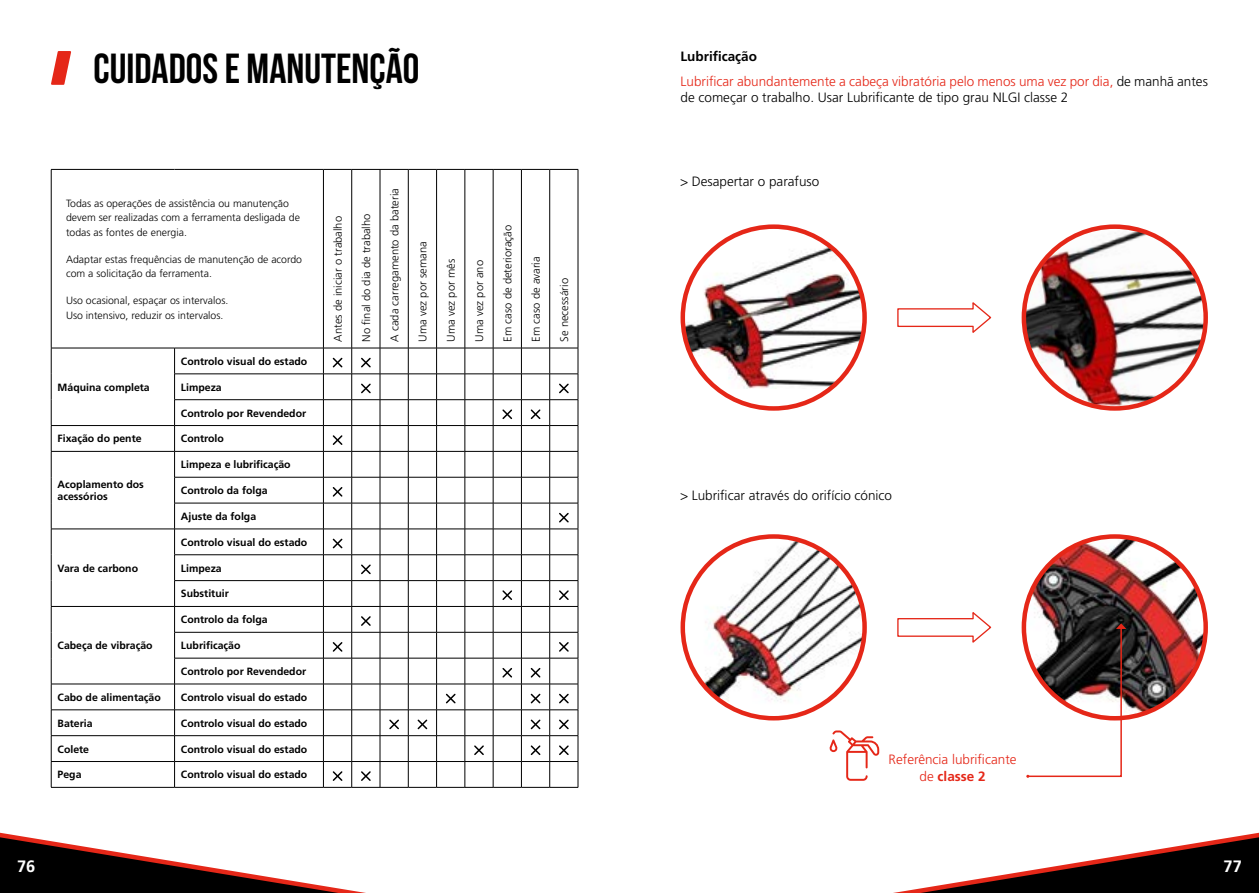
<style>
.page{position:relative;width:1259px;height:893px;background:#fff}
.page>*{position:absolute;margin:0;border:0;box-sizing:border-box;transform-origin:0 0}
.t1{font:700 42px "Bebas Neue";color:#000}
.t2{font:700 16.5px "Frutiger Pro";color:#fff}
.t3{font:300 13.5px/24.8px "Frutiger Pro";color:#e52718}
.t4{font:300 13.5px "Frutiger Pro";color:#000}
.t5{font:300 11.25px "Frutiger Pro";color:#000}
.t6{font:700 10.5px/12.6px "Frutiger Pro";color:#000}
.t7{font:300 10.5px/14.4px "Frutiger Pro";color:#000}
.s1{font-weight:700;color:#000}
.s2{color:#000}
.s3{font-weight:700}
</style>
<div class="page">
<svg style="left:893px;top:832px;width:366px;height:61px"></svg>
<svg style="left:0;top:832px;width:366px;height:61px"></svg>
<img style="left:685px;top:229px;width:179px;height:160px">
<div style="left:680px;top:224px;width:187px;height:187px;border:4px solid #e52718;border-radius:50%"></div>
<img style="left:683px;top:536px;width:181px;height:182px;border-radius:91px">
<div style="left:680px;top:534px;width:187px;height:186px;border:4px solid #e52718;border-radius:50%"></div>
<img style="left:1024px;top:227px;width:181px;height:181px;border-radius:91px">
<div style="left:1021px;top:224px;width:187px;height:187px;border:4px solid #e52718;border-radius:50%"></div>
<img style="left:1024px;top:536px;width:181px;height:182px;border-radius:91px">
<svg style="left:897px;top:302px;width:95px;height:31px"></svg>
<svg style="left:897px;top:612px;width:95px;height:31px"></svg>
<svg style="left:1026px;top:623px;width:100px;height:155px"></svg>
<svg style="left:51px;top:51px;width:20px;height:34px"></svg>
<hr style="left:51px;top:169px;width:124px;height:1px;background:#000">
<hr style="left:51px;top:170px;width:1px;height:178px;background:#000">
<hr style="left:175px;top:169px;width:148px;height:1px;background:#000">
<hr style="left:323px;top:170px;width:1px;height:178px;background:#000">
<hr style="left:351px;top:170px;width:1px;height:178px;background:#000">
<hr style="left:380px;top:170px;width:1px;height:178px;background:#000">
<hr style="left:408px;top:170px;width:1px;height:178px;background:#000">
<hr style="left:436px;top:170px;width:1px;height:178px;background:#000">
<hr style="left:464px;top:170px;width:1px;height:178px;background:#000">
<hr style="left:493px;top:170px;width:1px;height:178px;background:#000">
<hr style="left:521px;top:170px;width:1px;height:178px;background:#000">
<svg style="left:323px;top:169px;width:255px;height:1px"></svg>
<hr style="left:549px;top:170px;width:1px;height:178px;background:#000">
<hr style="left:578px;top:170px;width:1px;height:178px;background:#000">
<hr style="left:51px;top:348px;width:124px;height:1px;background:#000">
<hr style="left:175px;top:348px;width:148px;height:1px;background:#000">
<hr style="left:174px;top:374px;width:149px;height:1px;background:#000">
<hr style="left:174px;top:399px;width:149px;height:1px;background:#000">
<hr style="left:51px;top:425px;width:124px;height:1px;background:#000">
<hr style="left:175px;top:425px;width:148px;height:1px;background:#000">
<hr style="left:51px;top:451px;width:124px;height:1px;background:#000">
<hr style="left:175px;top:451px;width:148px;height:1px;background:#000">
<hr style="left:174px;top:477px;width:149px;height:1px;background:#000">
<hr style="left:174px;top:503px;width:149px;height:1px;background:#000">
<hr style="left:51px;top:529px;width:124px;height:1px;background:#000">
<hr style="left:175px;top:529px;width:148px;height:1px;background:#000">
<hr style="left:174px;top:554px;width:149px;height:1px;background:#000">
<hr style="left:174px;top:580px;width:149px;height:1px;background:#000">
<hr style="left:51px;top:606px;width:124px;height:1px;background:#000">
<hr style="left:175px;top:606px;width:148px;height:1px;background:#000">
<hr style="left:174px;top:632px;width:149px;height:1px;background:#000">
<hr style="left:174px;top:658px;width:149px;height:1px;background:#000">
<hr style="left:51px;top:684px;width:124px;height:1px;background:#000">
<hr style="left:175px;top:684px;width:148px;height:1px;background:#000">
<hr style="left:51px;top:710px;width:124px;height:1px;background:#000">
<hr style="left:175px;top:710px;width:148px;height:1px;background:#000">
<hr style="left:51px;top:735px;width:124px;height:1px;background:#000">
<hr style="left:175px;top:735px;width:148px;height:1px;background:#000">
<hr style="left:51px;top:761px;width:124px;height:1px;background:#000">
<svg style="left:51px;top:348px;width:1px;height:439px"></svg>
<hr style="left:175px;top:761px;width:148px;height:1px;background:#000">
<svg style="left:174px;top:348px;width:1px;height:439px"></svg>
<hr style="left:51px;top:787px;width:124px;height:1px;background:#000">
<hr style="left:175px;top:787px;width:148px;height:1px;background:#000">
<svg style="left:323px;top:348px;width:256px;height:440px"></svg>
<svg style="left:829px;top:730px;width:50px;height:51px"></svg>
<h1 class="t1" style="left:94px;top:45px;width:327px">CUIDADOS E MANUTENÇÃO</h1>
<p class="t7" style="left:66px;top:196px;width:235px">Todas as operações de assistência ou manutenção devem ser realizadas com a ferramenta desligada de todas as fontes de energia.</p>
<p class="t7" style="left:66px;top:252px;width:237px">Adaptar estas frequências de manutenção de acordo com a solicitação da ferramenta.</p>
<p class="t7" style="left:66px;top:293px;width:164px">Uso ocasional, espaçar os intervalos.<br>Uso intensivo, reduzir os intervalos.</p>
<p class="t6" style="left:58px;top:381px;width:94px">Máquina completa</p>
<p class="t6" style="left:181px;top:355px;width:128px">Controlo visual do estado</p>
<p class="t6" style="left:181px;top:381px;width:42px">Limpeza</p>
<p class="t6" style="left:181px;top:407px;width:127px">Controlo por Revendedor</p>
<p class="t6" style="left:58px;top:432px;width:86px">Fixação do pente</p>
<p class="t6" style="left:181px;top:432px;width:44px">Controlo</p>
<p class="t6" style="left:58px;top:478px;width:88px">Acoplamento dos acessórios</p>
<p class="t6" style="left:181px;top:458px;width:111px">Limpeza e lubrificação</p>
<p class="t6" style="left:181px;top:484px;width:88px">Controlo da folga</p>
<p class="t6" style="left:181px;top:510px;width:77px">Ajuste da folga</p>
<p class="t6" style="left:58px;top:562px;width:82px">Vara de carbono</p>
<p class="t6" style="left:58px;top:639px;width:97px">Cabeça de vibração</p>
<p class="t6" style="left:181px;top:536px;width:128px">Controlo visual do estado</p>
<p class="t6" style="left:181px;top:562px;width:42px">Limpeza</p>
<p class="t6" style="left:181px;top:588px;width:49px">Substituir</p>
<p class="t6" style="left:181px;top:613px;width:88px">Controlo da folga</p>
<p class="t6" style="left:181px;top:639px;width:61px">Lubrificação</p>
<p class="t6" style="left:181px;top:665px;width:127px">Controlo por Revendedor</p>
<p class="t6" style="left:58px;top:691px;width:105px">Cabo de alimentação</p>
<p class="t6" style="left:181px;top:691px;width:128px">Controlo visual do estado</p>
<p class="t6" style="left:58px;top:717px;width:37px">Bateria</p>
<p class="t6" style="left:181px;top:717px;width:128px">Controlo visual do estado</p>
<p class="t6" style="left:58px;top:743px;width:33px">Colete</p>
<p class="t6" style="left:181px;top:743px;width:128px">Controlo visual do estado</p>
<p class="t6" style="left:58px;top:768px;width:25px">Pega</p>
<p class="t6" style="left:181px;top:768px;width:128px">Controlo visual do estado</p>
<p class="t5" style="left:331px;top:342px;width:127px;rotate:-90deg">Antes de iniciar o trabalho</p>
<p class="t5" style="left:359px;top:342px;width:130px;rotate:-90deg">No final do dia de trabalho</p>
<p class="t5" style="left:388px;top:342px;width:155px;rotate:-90deg">A cada carregamento da bateria</p>
<p class="t5" style="left:416px;top:342px;width:102px;rotate:-90deg">Uma vez por semana</p>
<p class="t5" style="left:444px;top:342px;width:84px;rotate:-90deg">Uma vez por mês</p>
<p class="t5" style="left:473px;top:342px;width:83px;rotate:-90deg">Uma vez por ano</p>
<p class="t5" style="left:501px;top:342px;width:118px;rotate:-90deg">Em caso de deterioração</p>
<p class="t5" style="left:529px;top:342px;width:87px;rotate:-90deg">Em caso de avaria</p>
<p class="t5" style="left:557px;top:342px;width:65px;rotate:-90deg">Se necessário</p>
<p class="t3" style="left:680px;top:44px;width:529px"><span class="s1">Lubrificação<br></span>Lubrificar abundantemente a cabeça vibratória pelo menos uma vez por dia, <span class="s2">de manhã antes</span></p>
<p class="t4" style="left:680px;top:89px;width:389px">de começar o trabalho. Usar Lubrificante de tipo grau NLGI classe 2</p>
<p class="t4" style="left:680px;top:173px;width:140px">&gt; Desapertar o parafuso</p>
<p class="t4" style="left:680px;top:488px;width:213px">&gt; Lubrificar através do orifício cónico</p>
<p class="t3" style="left:888px;top:751px;width:130px;line-height:16.5px;text-align:center">Referência lubrificante de <span class="s3">classe 2</span></p>
<h2 class="t2" style="left:17px;top:856px;width:20px">76</h2>
<h2 class="t2" style="left:1223px;top:856px;width:20px">77</h2>
</div>
